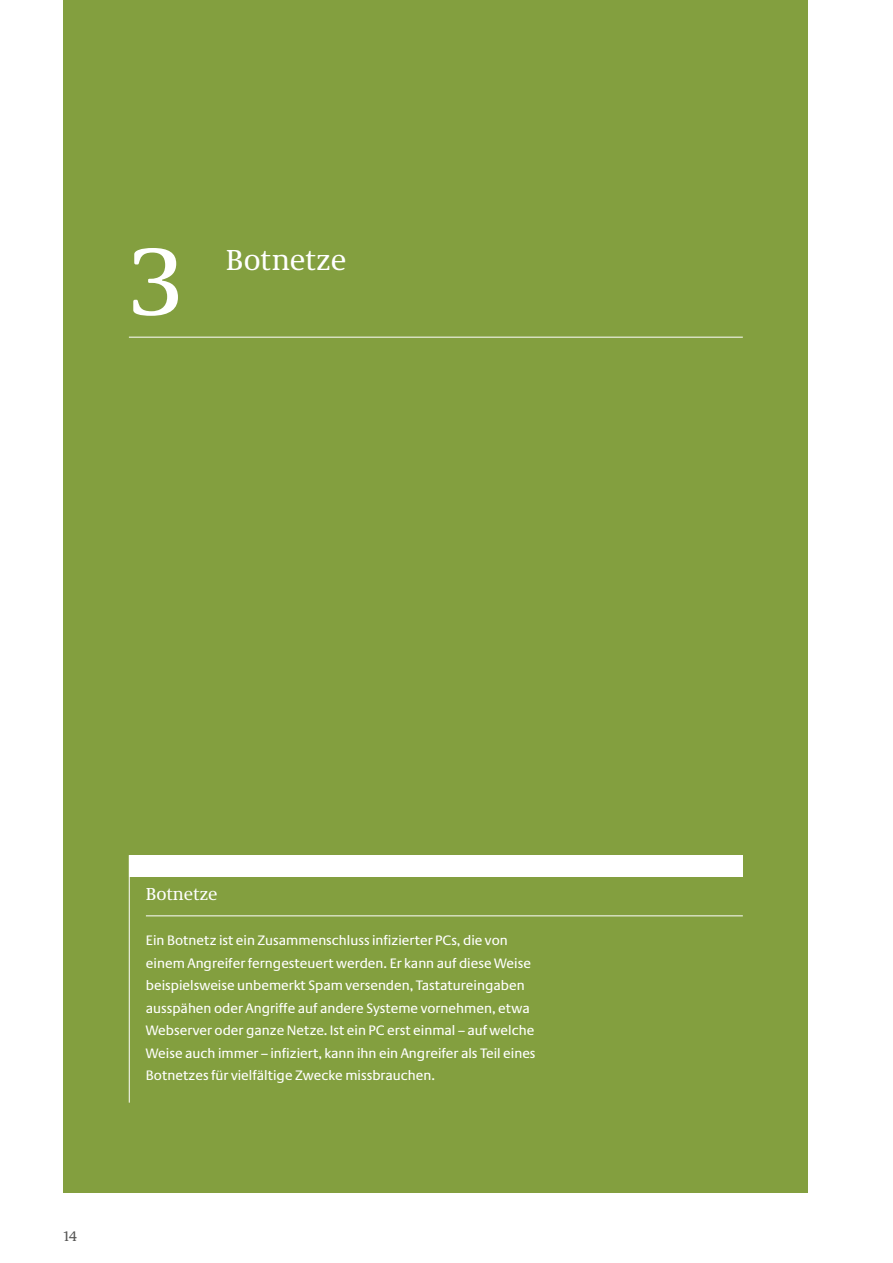
<style>
.page{position:relative;width:893px;height:1263px;background:#fff}
.page>*{position:absolute;margin:0;border:0;box-sizing:border-box;transform-origin:0 0}
.t1{font:99.3px "Neue Demos";color:#fff}
.t2{font:30px "Neue Demos";letter-spacing:.005em;color:#fff}
.t3{font:18px "Neue Demos";color:#fff}
.t4{font:14.25px/22.5px "Neue Praxis";color:#fff}
.t5{font:14.25px "Neue Demos";color:#575756}
</style>
<div class="page">
<div style="left:64px;top:0;width:744px;height:1193px;background:#839f3f"></div>
<hr style="left:129px;top:337px;width:614px;height:1px;background:#fff">
<hr style="left:146px;top:915px;width:597px;height:1px;background:#fff">
<div style="left:130px;top:855px;width:613px;height:21px;background:#fff"></div>
<hr style="left:129px;top:855px;width:1px;height:248px;background:#fff">
<h1 class="t1" style="left:130px;top:223px;width:55px">3</h1>
<h2 class="t2" style="left:226px;top:242px;width:122px">Botnetze</h2>
<p class="t5" style="left:64px;top:1228px;width:15px">14</p>
<p class="t3" style="left:146px;top:883px;width:73px">Botnetze</p>
<p class="t4" style="left:146px;top:929px;width:391px">Ein Botnetz ist ein Zusammenschluss infizierter PCs, die von einem Angreifer ferngesteuert werden. Er kann auf diese Weise beispielsweise unbemerkt Spam versenden, Tastatureingaben ausspähen oder Angriffe auf andere Systeme vornehmen, etwa Webserver oder ganze Netze. Ist ein PC erst einmal – auf welche Weise auch immer – infiziert, kann ihn ein Angreifer als Teil eines Botnetzes für vielfältige Zwecke missbrauchen.</p>
</div>
